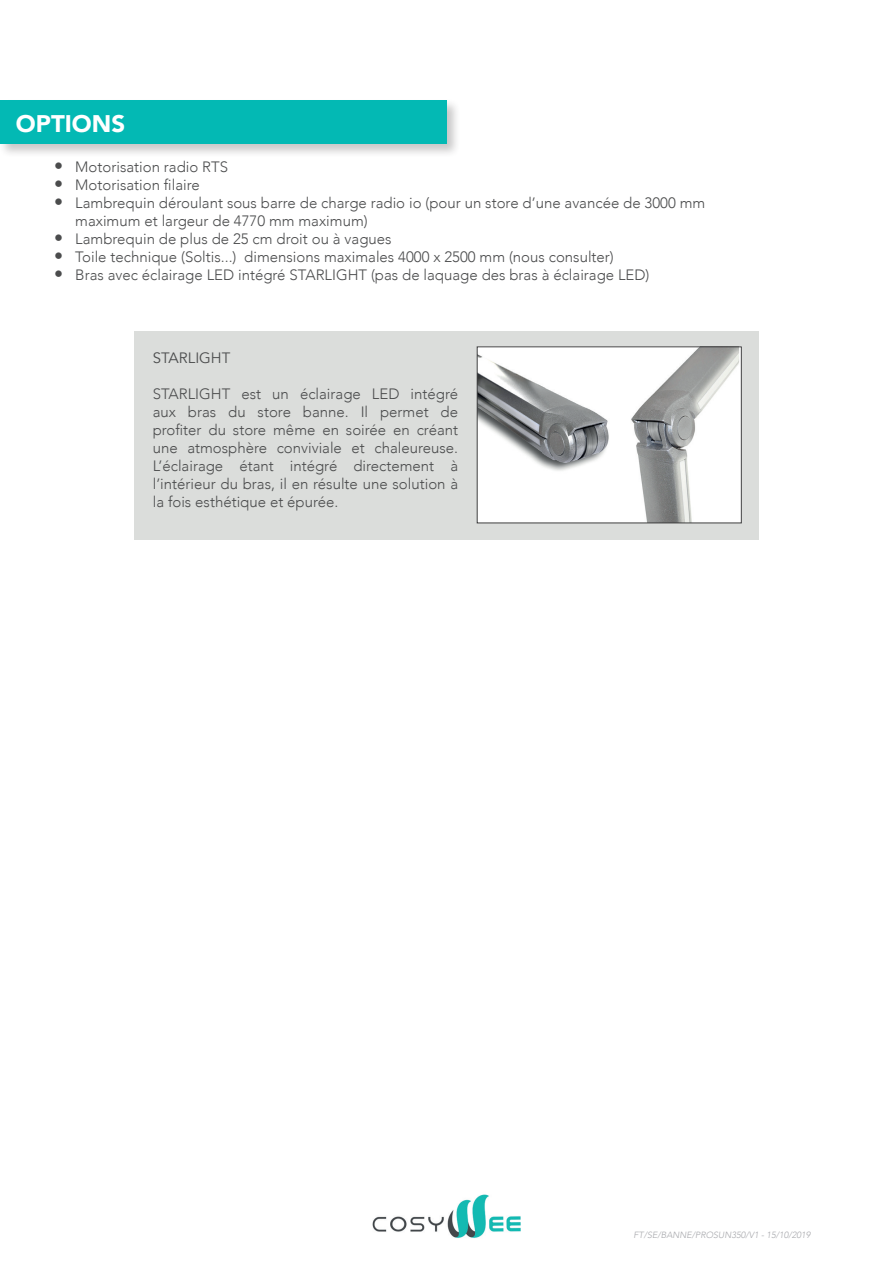
<style>
.page{position:relative;width:893px;height:1263px;background:#fff}
.page>*{position:absolute;margin:0;border:0;box-sizing:border-box;transform-origin:0 0}
.t1{font:900 24px "Avenir";color:#fff}
.t2{font:300 15px/18px "Avenir";color:#4b4c4d}
.t3{font:15px "Avenir";color:#4b4c4d}
.t4{font:italic 300 9px "Avenir";color:#a8a9ad}
.s1{font-size:18px}
</style>
<div class="page">
<div style="left:0;top:98px;width:461px;height:60px;background:#231f20;opacity:.25"></div>
<div style="left:0;top:100px;width:446px;height:43px;background:#03b9b4"></div>
<div style="left:134px;top:332px;width:625px;height:208px;background:#dbdddb"></div>
<img style="left:479px;top:348px;width:261px;height:173px">
<div style="left:477px;top:346px;width:265px;height:177px;border:1px solid #3e3e3f"></div>
<img style="left:372px;top:1194px;width:149px;height:44px">
<h1 class="t1" style="left:16px;top:103px;width:111px">OPTIONS</h1>
<p class="t2" style="left:54px;top:157px;width:176px"><span class="s1">•</span> Motorisation radio RTS</p>
<p class="t2" style="left:54px;top:175px;width:147px"><span class="s1">•</span> Motorisation filaire</p>
<p class="t2" style="left:75px;top:193px;width:631px;text-indent:-21px"><span class="s1">•</span> Lambrequin déroulant sous barre de charge radio io (pour un store d’une avancée de 3000 mm maximum et largeur de 4770 mm maximum)</p>
<p class="t2" style="left:54px;top:229px;width:339px"><span class="s1">•</span> Lambrequin de plus de 25 cm droit ou à vagues</p>
<p class="t2" style="left:54px;top:247px;width:561px"><span class="s1">•</span> Toile technique (Soltis...) dimensions maximales 4000 x 2500 mm (nous consulter)</p>
<p class="t2" style="left:54px;top:265px;width:597px"><span class="s1">•</span> Bras avec éclairage LED intégré STARLIGHT (pas de laquage des bras à éclairage LED)</p>
<p class="t3" style="left:153px;top:349px;width:79px">STARLIGHT</p>
<p class="t2" style="left:153px;top:385px;width:307px;text-align:justify">STARLIGHT est un éclairage LED intégré aux bras du store banne. Il permet de profiter du store même en soirée en créant une atmosphère conviviale et chaleureuse.<br>L’éclairage étant intégré directement à l’intérieur du bras, il en résulte une solution à la fois esthétique et épurée.</p>
<p class="t4" style="left:634px;top:1230px;width:179px">FT/SE/BANNE/PROSUN350/V1 - 15/10/2019</p>
</div>
